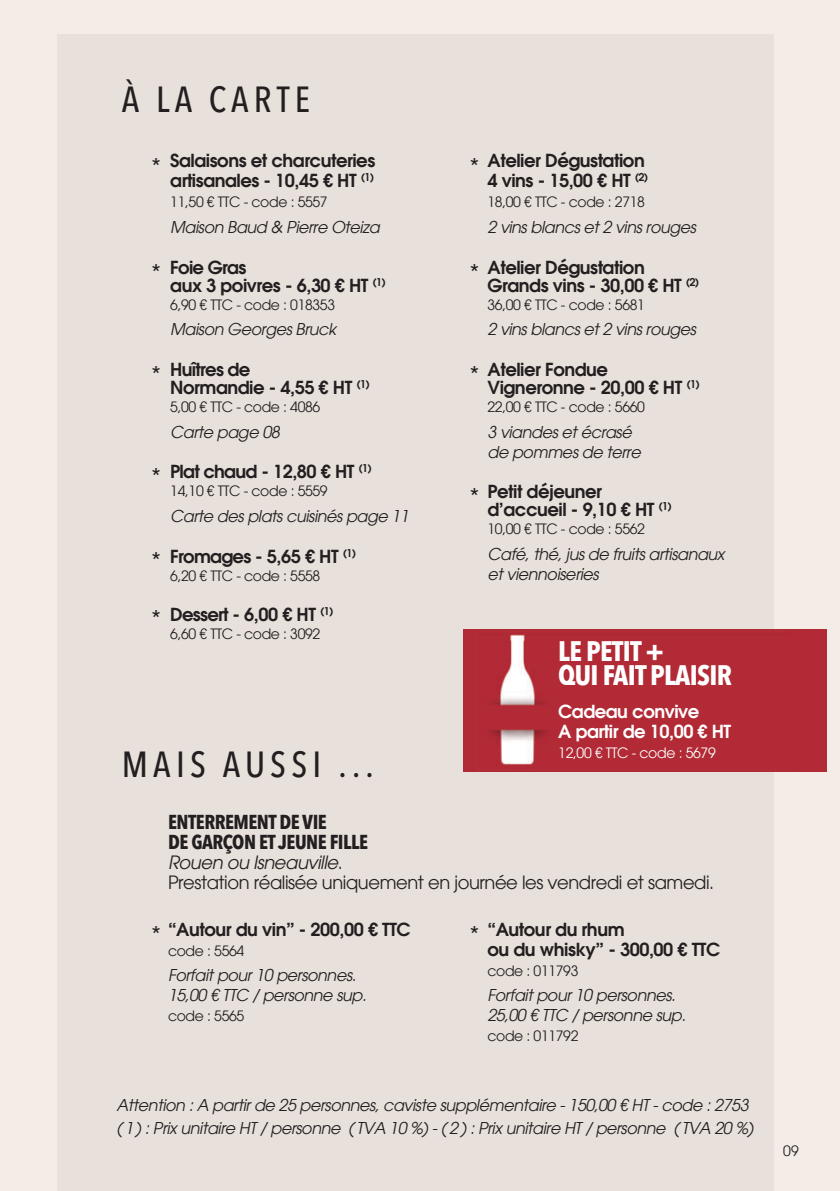
<style>
.page{position:relative;width:840px;height:1191px;background:#fff}
.page>*{position:absolute;margin:0;border:0;box-sizing:border-box;transform-origin:0 0}
.t1{font:500 condensed 36px "Avenir Next LT Pro";letter-spacing:.145em;color:#231f20}
.t2{font:700 condensed 28px/24px "Avenir Next LT Pro";letter-spacing:-.025em;color:#fff}
.t3{font:24px "Avant Garde";color:#231f20}
.t4{font:700 condensed 20px/20px "Avenir Next LT Pro";letter-spacing:-.025em;color:#231f20}
.t5{font:600 18px/18px "Avant Garde";letter-spacing:-.025em;color:#231f20}
.t6{font:18px/20px "Avant Garde";letter-spacing:-.025em;color:#231f20}
.t7{font:600 18px/20px "Avant Garde";letter-spacing:-.025em;color:#fff}
.t8{font:italic 16px/20px "Avant Garde";letter-spacing:-.025em;color:#231f20}
.t9{font:14px "Avant Garde";letter-spacing:-.025em;color:#231f20}
.t10{font:14px "Avant Garde";letter-spacing:-.025em;color:#fff}
.s1{font-style:italic}
</style>
<div class="page">
<div style="left:0;top:0;width:839px;height:1191px;background:#f4ece6"></div>
<div style="left:57px;top:34px;width:716px;height:1157px;background:#e8e0db"></div>
<div style="left:463px;top:629px;width:363px;height:142px;background:#b12a35"></div>
<h1 class="t1" style="left:122px;top:78px;width:190px">À LA CARTE</h1>
<h3 class="t3" style="left:151px;top:152px;width:12px">*</h3>
<h3 class="t3" style="left:151px;top:258px;width:12px">*</h3>
<h3 class="t3" style="left:151px;top:360px;width:12px">*</h3>
<h3 class="t3" style="left:151px;top:462px;width:12px">*</h3>
<h3 class="t3" style="left:151px;top:546px;width:12px">*</h3>
<h3 class="t3" style="left:151px;top:604px;width:12px">*</h3>
<p class="t5" style="left:170px;top:150px;width:206px;line-height:20px">Salaisons et charcuteries artisanales - 10,45 € HT <sup>(1)</sup></p>
<p class="t9" style="left:170px;top:193px;width:159px">11,50 € TTC - code : 5557</p>
<p class="t8" style="left:170px;top:217px;width:211px">Maison Baud &amp; Pierre Oteiza</p>
<p class="t5" style="left:170px;top:258px;width:217px">Foie Gras<br>aux 3 poivres - 6,30 € HT <sup>(1)</sup></p>
<p class="t9" style="left:170px;top:295px;width:166px">6,90 € TTC - code : 018353</p>
<p class="t8" style="left:170px;top:319px;width:167px">Maison Georges Bruck</p>
<p class="t5" style="left:170px;top:360px;width:201px">Huîtres de<br>Normandie - 4,55 € HT <sup>(1)</sup></p>
<p class="t9" style="left:170px;top:398px;width:151px">5,00 € TTC - code : 4086</p>
<p class="t8" style="left:170px;top:421px;width:111px">Carte page 08</p>
<p class="t5" style="left:170px;top:462px;width:203px">Plat chaud - 12,80 € HT <sup>(1)</sup></p>
<p class="t9" style="left:170px;top:482px;width:159px">14,10 € TTC - code : 5559</p>
<p class="t8" style="left:170px;top:506px;width:240px">Carte des plats cuisinés page 11</p>
<p class="t5" style="left:170px;top:547px;width:187px">Fromages - 5,65 € HT <sup>(1)</sup></p>
<p class="t9" style="left:170px;top:566px;width:151px">6,20 € TTC - code : 5558</p>
<p class="t5" style="left:170px;top:605px;width:165px">Dessert - 6,00 € HT <sup>(1)</sup></p>
<p class="t9" style="left:170px;top:625px;width:151px">6,60 € TTC - code : 3092</p>
<h1 class="t1" style="left:122px;top:743px;width:253px">MAIS AUSSI ...</h1>
<h3 class="t3" style="left:469px;top:152px;width:12px">*</h3>
<h3 class="t3" style="left:469px;top:258px;width:12px">*</h3>
<h3 class="t3" style="left:469px;top:360px;width:12px">*</h3>
<h3 class="t3" style="left:469px;top:482px;width:12px">*</h3>
<p class="t5" style="left:487px;top:150px;width:162px;line-height:20px">Atelier Dégustation<br>4 vins - 15,00 € HT <sup>(2)</sup></p>
<p class="t9" style="left:487px;top:193px;width:159px">18,00 € TTC - code : 2718</p>
<p class="t8" style="left:487px;top:217px;width:210px">2 vins blancs et 2 vins rouges</p>
<p class="t5" style="left:487px;top:258px;width:213px">Atelier Dégustation<br>Grands vins - 30,00 € HT <sup>(2)</sup></p>
<p class="t9" style="left:487px;top:295px;width:159px">36,00 € TTC - code : 5681</p>
<p class="t8" style="left:487px;top:319px;width:210px">2 vins blancs et 2 vins rouges</p>
<p class="t5" style="left:487px;top:360px;width:214px">Atelier Fondue<br>Vigneronne - 20,00 € HT <sup>(1)</sup></p>
<p class="t9" style="left:487px;top:398px;width:159px">22,00 € TTC - code : 5660</p>
<p class="t8" style="left:487px;top:421px;width:155px">3 viandes et écrasé de pommes de terre</p>
<p class="t5" style="left:487px;top:482px;width:186px">Petit déjeuner d’accueil - 9,10 € HT <sup>(1)</sup></p>
<p class="t9" style="left:487px;top:520px;width:159px">10,00 € TTC - code : 5562</p>
<p class="t8" style="left:487px;top:544px;width:238px">Café, thé, jus de fruits artisanaux et viennoiseries</p>
<h2 class="t2" style="left:558px;top:639px;width:175px">LE PETIT +<br>QUI FAIT PLAISIR</h2>
<p class="t7" style="left:558px;top:700px;width:174px">Cadeau convive<br>A partir de 10,00 € HT</p>
<p class="t10" style="left:558px;top:743px;width:159px">12,00 € TTC - code : 5679</p>
<p class="t4" style="left:168px;top:812px;width:201px">ENTERREMENT DE VIE<br>DE GARÇON ET JEUNE FILLE</p>
<p class="t6" style="left:168px;top:852px;width:547px"><span class="s1">Rouen ou Isneauville</span>.<br>Prestation réalisée uniquement en journée les vendredi et samedi.</p>
<p class="t5" style="left:168px;top:920px;width:244px">“Autour du vin” - 200,00 € TTC</p>
<p class="t9" style="left:168px;top:941px;width:78px">code : 5564</p>
<p class="t8" style="left:168px;top:965px;width:200px">Forfait pour 10 personnes.<br>15,00 € TTC / personne sup.</p>
<p class="t9" style="left:168px;top:1007px;width:78px">code : 5565</p>
<p class="t5" style="left:487px;top:919px;width:234px;line-height:20px">“Autour du rhum<br>ou du whisky” - 300,00 € TTC</p>
<p class="t9" style="left:487px;top:961px;width:92px">code : 011793</p>
<p class="t8" style="left:487px;top:985px;width:200px">Forfait pour 10 personnes.<br>25,00 € TTC / personne sup.</p>
<p class="t9" style="left:487px;top:1027px;width:92px">code : 011792</p>
<h3 class="t3" style="left:151px;top:920px;width:12px">*</h3>
<h3 class="t3" style="left:469px;top:920px;width:12px">*</h3>
<p class="t8" style="left:116px;top:1093px;width:638px;line-height:23.2px">Attention : A partir de 25 personnes, caviste supplémentaire - 150,00 € HT - code : 2753 ( 1) : Prix unitaire HT / personne ( TVA 10 %) - ( 2 ) : Prix unitaire HT / personne ( TVA 20 %)</p>
<p class="t9" style="left:782px;top:1142px;width:17px">09</p>
</div>
